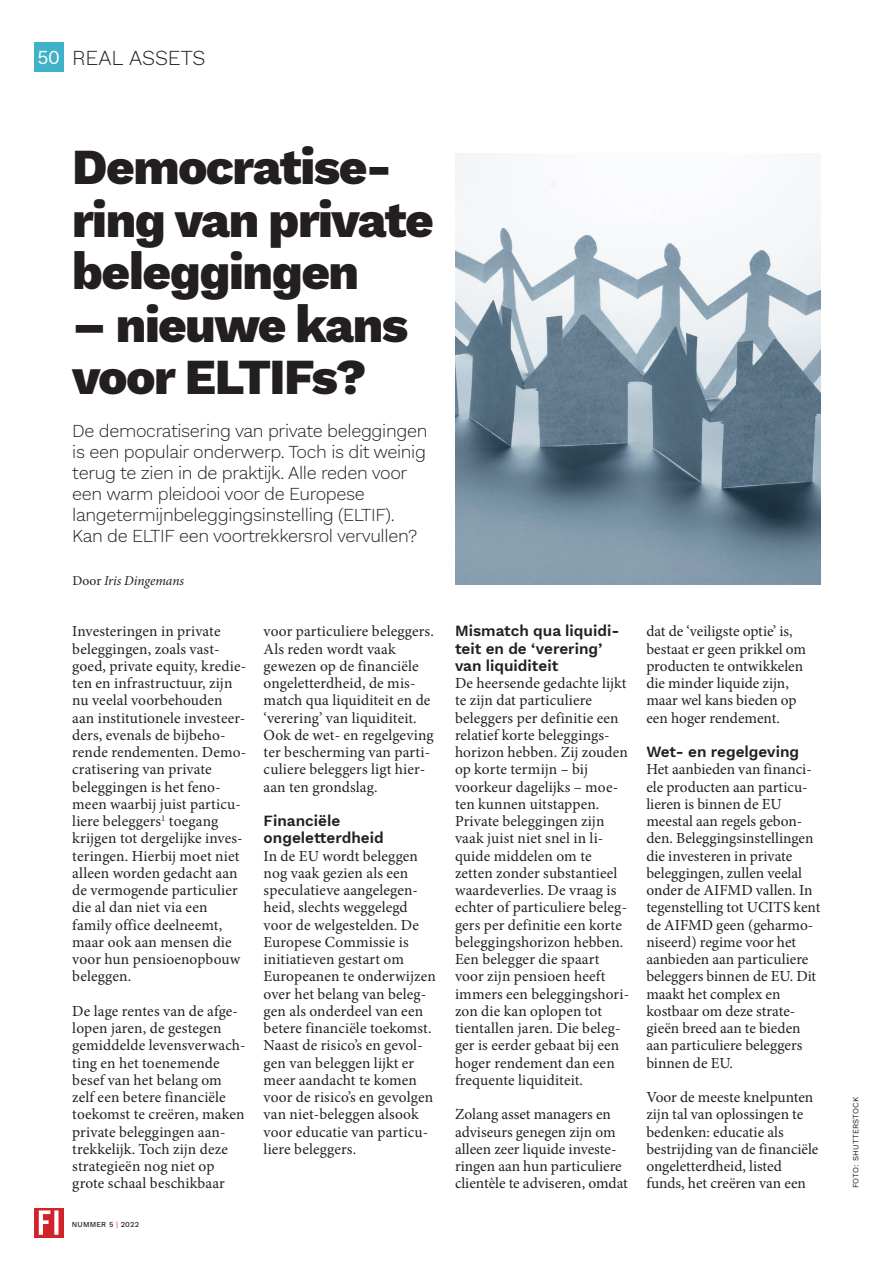
<style>
.page{position:relative;width:893px;height:1263px;background:#fff}
.page>*{position:absolute;margin:0;border:0;box-sizing:border-box;transform-origin:0 0}
.t1{font:800 49.5px/52.5px "Work Sans";letter-spacing:-.03em;color:#231f20}
.t2{font:300 21px "Work Sans";letter-spacing:-.005em;color:#231f20}
.t3{font:300 18px/21px "Work Sans";letter-spacing:-.02em;color:#231f20}
.t4{font:15.3px/17.2px "Minion Pro";letter-spacing:.005em;color:#231f20}
.t5{font:600 15.3px/17.2px "Work Sans";color:#231f20}
.t6{font:italic 13.5px "Minion Pro";color:#231f20}
.t7{font:7.95px "Work Sans";letter-spacing:.02em;color:#231f20}
.t8{font:500 7.5px "Work Sans";letter-spacing:.02em;color:#231f20}
.s1{font-weight:400;font-size:19.5px;color:#fff}
.s2{font-style:normal}
.s3{font-weight:400;color:#d1232a}
</style>
<div class="page">
<svg style="left:34px;top:1208px;width:30px;height:29px"></svg>
<svg style="left:39px;top:1210px;width:19px;height:25px"></svg>
<div style="left:34px;top:43px;width:30px;height:29px;background:#3fb1c8"></div>
<img style="left:455px;top:153px;width:366px;height:432px">
<h2 class="t2" style="left:37px;top:42px;width:170px"><span class="s1">50</span> REAL ASSETS</h2>
<h1 class="t1" style="left:72px;top:139px;width:363px">Democratise&shy;ring van private beleggingen</h1>
<h1 class="t1" style="left:72px;top:297px;width:338px">– nieuwe kans voor ELTIFs?</h1>
<p class="t3" style="left:72px;top:420px;width:357px">De democratisering van private beleggingen is een populair onderwerp. Toch is dit weinig terug te zien in de praktijk. Alle reden voor een warm pleidooi voor de Europese langetermijnbeleggingsinstelling (ELTIF).<br>Kan de ELTIF een voortrekkersrol vervullen?</p>
<p class="t6" style="left:73px;top:571px;width:113px"><span class="s2">Door</span> Iris Dingemans</p>
<p class="t4" style="left:72px;top:623px;width:175px">Investeringen in private beleggingen, zoals vast&shy;goed, private equity, kredie&shy;ten en infrastructuur, zijn nu veelal voorbehouden aan institutionele investeer&shy;ders, evenals de bijbeho&shy;rende rendementen. Demo&shy;cratisering van private beleggingen is het feno&shy;meen waarbij juist particu&shy;liere beleggers<sup>1</sup> toegang krijgen tot dergelijke inves&shy;teringen. Hierbij moet niet alleen worden gedacht aan de vermogende particulier die al dan niet via een family office deelneemt, maar ook aan mensen die voor hun pensioenopbouw beleggen.</p>
<p class="t4" style="left:72px;top:1002px;width:175px">De lage rentes van de afge&shy;lopen jaren, de gestegen gemiddelde levensverwach&shy;ting en het toenemende besef van het belang om zelf een betere financiële toekomst te creëren, maken private beleggingen aan&shy;trekkelijk. Toch zijn deze strategieën nog niet op grote schaal beschikbaar</p>
<p class="t8" style="left:72px;top:1219px;width:69px">NUMMER 5 <span class="s3">|</span> 2022</p>
<p class="t4" style="left:264px;top:623px;width:172px">voor particuliere beleggers.<br>Als reden wordt vaak gewezen op de financiële ongeletterdheid, de mis&shy;match qua liquiditeit en de ‘verering’ van liquiditeit.<br>Ook de wet- en regelgeving ter bescherming van parti&shy;culiere beleggers ligt hier&shy;aan ten grondslag.</p>
<p class="t5" style="left:264px;top:812px;width:122px">Financiële ongeletterdheid</p>
<p class="t4" style="left:264px;top:847px;width:174px">In de EU wordt beleggen nog vaak gezien als een speculatieve aangelegen&shy;heid, slechts weggelegd voor de welgestelden. De<br>Europese Commissie is initiatieven gestart om<br>Europeanen te onderwijzen over het belang van beleg&shy;gen als onderdeel van een betere financiële toekomst.<br>Naast de risico’s en gevol&shy;gen van beleggen lijkt er meer aandacht te komen voor de risico’s en gevolgen van niet-beleggen alsook voor educatie van particu&shy;liere beleggers.</p>
<p class="t5" style="left:455px;top:622px;width:166px">Mismatch qua liquidi&shy;teit en de ‘verering’ van liquiditeit</p>
<p class="t4" style="left:455px;top:675px;width:176px">De heersende gedachte lijkt te zijn dat particuliere beleggers per definitie een relatief korte beleggings&shy;horizon hebben. Zij zouden op korte termijn – bij voorkeur dagelijks – moe&shy;ten kunnen uitstappen.<br>Private beleggingen zijn vaak juist niet snel in li&shy;quide middelen om te zetten zonder substantieel waardeverlies. De vraag is echter of particuliere beleg&shy;gers per definitie een korte beleggingshorizon hebben.<br>Een belegger die spaart voor zijn pensioen heeft immers een beleggingshori&shy;zon die kan oplopen tot tientallen jaren. Die beleg&shy;ger is eerder gebaat bij een hoger rendement dan een frequente liquiditeit.</p>
<p class="t4" style="left:455px;top:1106px;width:174px">Zolang asset managers en adviseurs genegen zijn om alleen zeer liquide investe&shy;ringen aan hun particuliere clientèle te adviseren, omdat</p>
<p class="t4" style="left:646px;top:623px;width:161px">dat de ‘veiligste optie’ is, bestaat er geen prikkel om producten te ontwikkelen die minder liquide zijn, maar wel kans bieden op een hoger rendement.</p>
<p class="t5" style="left:646px;top:743px;width:154px">Wet- en regelgeving</p>
<p class="t4" style="left:646px;top:761px;width:176px">Het aanbieden van financi&shy;ële producten aan particu&shy;lieren is binnen de EU meestal aan regels gebon&shy;den. Beleggingsinstellingen die investeren in private beleggingen, zullen veelal onder de AIFMD vallen. In tegenstelling tot UCITS kent de AIFMD geen (geharmo&shy;niseerd) regime voor het aanbieden aan particuliere beleggers binnen de EU. Dit maakt het complex en kostbaar om deze strate&shy;gieën breed aan te bieden aan particuliere beleggers binnen de EU.</p>
<p class="t4" style="left:646px;top:1089px;width:174px">Voor de meeste knelpunten zijn tal van oplossingen te bedenken: educatie als bestrijding van de financiële ongeletterdheid, listed funds, het creëren van een</p>
<p class="t7" style="left:850px;top:1188px;width:93px;rotate:-90deg">FOTO: SHUTTERSTOCK</p>
</div>
